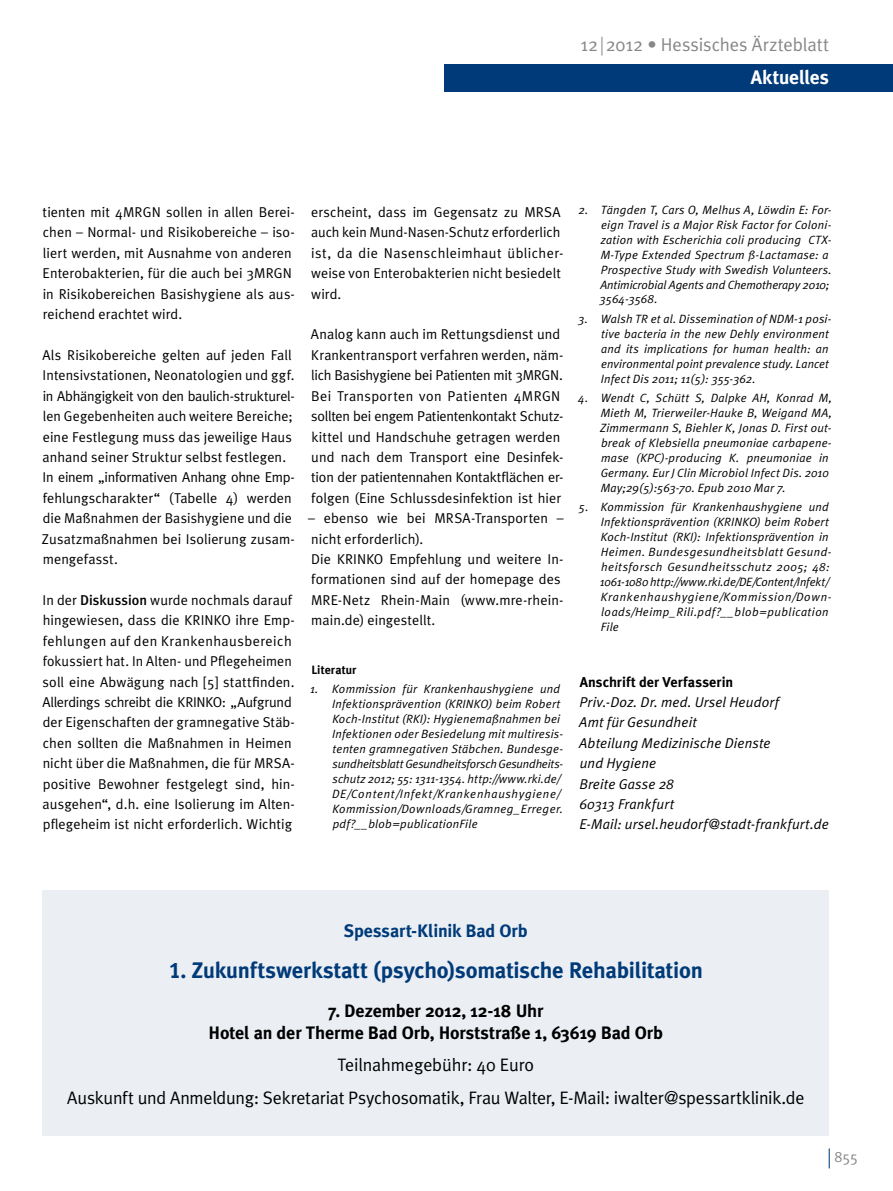
<style>
.page{position:relative;width:893px;height:1191px;background:#fff}
.page>*{position:absolute;margin:0;border:0;box-sizing:border-box;transform-origin:0 0}
.Amtliches_Überschrif{font:700 22.5px "Meta Plus";letter-spacing:-.01em;color:#003a78}
.t1{font:700 19.5px "Meta Plus";letter-spacing:-.005em;color:#fff}
.t2{font:18.6px "Meta Plus Normal";color:#878787}
.Grundtext{font:18px "Meta Plus Normal";letter-spacing:-.015em;color:#000}
.Grundtext-2{font:700 18px "Meta Plus";letter-spacing:-.005em;color:#000}
.Amtliches_Überschrif-2{font:700 18px "Meta Plus";letter-spacing:-.005em;color:#003a78}
.t3{font:15px "Meta Plus Normal";color:#878787}
.Grundtext-3{font:14.25px/20.4px "Meta Plus Normal";letter-spacing:.005em;color:#000}
.Grundtext-4{font:italic 14.25px "Meta Plus Normal";letter-spacing:.01em;color:#000}
.Grundtext-5{font:700 14.25px "Meta Plus";letter-spacing:.005em;color:#000}
.Bildunterschrift{font:italic 12px/15px "Meta Plus Normal";letter-spacing:.02em;color:#000}
.Bildunterschrift-2{font:700 12px "Meta Plus";letter-spacing:.01em;color:#000}
.s1{font-family:"Meta Plus";font-weight:500}
.s2{font-family:"Meta Plus Bold Caps";font-weight:400}
</style>
<div class="page">
<svg style="left:829px;top:1148px;width:1px;height:20px"></svg>
<svg style="left:601px;top:37px;width:1px;height:18px"></svg>
<div style="left:444px;top:64px;width:449px;height:27px;background:#003a78"></div>
<div style="left:43px;top:890px;width:786px;height:245px;background:#ebeff4"></div>
<p class="t2" style="left:580px;top:34px;width:250px">12 2012 • Hessisches Ärzteblatt</p>
<p class="t1" style="left:751px;top:66px;width:80px">Aktuelles</p>
<p class="Grundtext-3" style="left:43px;top:202px;width:254px">tienten mit 4MRGN sollen in allen Berei&shy;chen – Normal- und Risikobereiche – iso&shy;liert werden, mit Ausnahme von anderen Enterobakterien, für die auch bei 3MRGN in Risikobereichen Basishygiene als aus&shy;reichend erachtet wird.</p>
<p class="Grundtext-3" style="left:42px;top:344px;width:254px">Als Risikobereiche gelten auf jeden Fall Intensivstationen, Neonatologien und ggf. in Abhängigkeit von den baulich-strukturel&shy;len Gegebenheiten auch weitere Bereiche; eine Festlegung muss das jeweilige Haus anhand seiner Struktur selbst festlegen.</p>
<p class="Grundtext-3" style="left:42px;top:467px;width:255px">In einem „informativen Anhang ohne Emp&shy;fehlungscharakter“ (Tabelle 4) werden die Maßnahmen der Basishygiene und die Zusatzmaßnahmen bei Isolierung zusam&shy;mengefasst.</p>
<p class="Grundtext-3" style="left:42px;top:589px;width:254px">In der <span class="s1">Diskussion</span> wurde nochmals darauf hingewiesen, dass die KRINKO ihre Emp&shy;fehlungen auf den Krankenhausbereich fokussiert hat. In Alten- und Pflegeheimen soll eine Abwägung nach [5] stattfinden.<br>Allerdings schreibt die KRINKO: „Aufgrund der Eigenschaften der gramnegative Stäb&shy;chen sollten die Maßnahmen in Heimen nicht über die Maßnahmen, die für MRSA&shy;positive Bewohner festgelegt sind, hin&shy;ausgehen“, d.h. eine Isolierung im Alten&shy;pflegeheim ist nicht erforderlich. Wichtig</p>
<p class="Grundtext-3" style="left:311px;top:202px;width:252px;text-align:justify">erscheint, dass im Gegensatz zu MRSA auch kein Mund-Nasen-Schutz erforderlich ist, da die Nasenschleimhaut üblicher&shy;weise von Enterobakterien nicht besiedelt wird.</p>
<p class="Grundtext-3" style="left:311px;top:324px;width:254px">Analog kann auch im Rettungsdienst und Krankentransport verfahren werden, näm&shy;lich Basishygiene bei Patienten mit 3MRGN.<br>Bei Transporten von Patienten 4MRGN sollten bei engem Patientenkontakt Schutz&shy;kittel und Handschuhe getragen werden und nach dem Transport eine Desinfek&shy;tion der patientennahen Kontaktflächen er&shy;folgen (Eine Schlussdesinfektion ist hier</p>
<p class="Grundtext-3" style="left:308px;top:508px;width:257px">– ebenso wie bei MRSA-Transporten – nicht erforderlich).</p>
<p class="Grundtext-3" style="left:311px;top:548px;width:254px">Die KRINKO Empfehlung und weitere In&shy;formationen sind auf der homepage des MRE-Netz Rhein-Main (www.mre-rhein&shy;main.de) eingestellt.</p>
<p class="Bildunterschrift-2" style="left:311px;top:663px;width:47px">Literatur</p>
<p class="Bildunterschrift" style="left:332px;top:681px;width:232px;text-indent:-22px">1. Kommission für Krankenhaushygiene und Infektionsprävention (KRINKO) beim Robert Koch-Institut (RKI): Hygienemaßnahmen bei Infektionen oder Besiedelung mit multiresis&shy;tenten gramnegativen Stäbchen. Bundesge&shy;sundheitsblatt Gesundheitsforsch Gesundheits&shy;schutz 2012; 55: 1311-1354. http://www.rki.de/ DE/Content/Infekt/Krankenhaushygiene/ Kommission/Downloads/Gramneg_Erreger. pdf?__blob=publicationFile</p>
<p class="Bildunterschrift" style="left:599px;top:202px;width:234px;text-indent:-21px">2. Tängden T, Cars O, Melhus A, Löwdin E: For&shy;eign Travel is a Major Risk Factor for Coloni&shy;zation with Escherichia coli producing CTX-M-Type Extended Spectrum ß-Lactamase: a Prospective Study with Swedish Volunteers.<br>Antimicrobial Agents and Chemotherapy 2010; 3564-3568.</p>
<p class="Bildunterschrift" style="left:601px;top:311px;width:232px;text-indent:-23px">3. Walsh TR et al. Dissemination of NDM-1 posi&shy;tive bacteria in the new Dehly environment and its implications for human health: an environmental point prevalence study. Lancet Infect Dis 2011; 11(5): 355-362.</p>
<p class="Bildunterschrift" style="left:600px;top:390px;width:233px;text-indent:-22px">4. Wendt C, Schütt S, Dalpke AH, Konrad M, Mieth M, Trierweiler-Hauke B, Weigand MA, Zimmermann S, Biehler K, Jonas D. First out&shy;break of Klebsiella pneumoniae carbapene&shy;mase (KPC)-producing K. pneumoniae in Germany. Eur J Clin Microbiol Infect Dis. 2010<br>May;29(5):563-70. Epub 2010 Mar 7.</p>
<p class="Bildunterschrift" style="left:600px;top:499px;width:233px;text-indent:-21px">5. Kommission für Krankenhaushygiene und Infektionsprävention (KRINKO) beim Robert Koch-Institut (RKI): Infektionsprävention in Heimen. Bundesgesundheitsblatt Gesund&shy;heitsforsch Gesundheitsschutz 2005; 48:<br>1061-1080 http://www.rki.de/DE/Content/Infekt/ Krankenhaushygiene/Kommission/Down&shy;loads/Heimp_Rili.pdf?__blob=publication File</p>
<p class="Grundtext-5" style="left:580px;top:673px;width:155px">Anschrift der Verfasserin</p>
<p class="Grundtext-4" style="left:579px;top:693px;width:201px">Priv.-Doz. Dr. med. Ursel Heudorf</p>
<p class="Grundtext-4" style="left:579px;top:714px;width:119px">Amt für Gesundheit</p>
<p class="Grundtext-4" style="left:579px;top:734px;width:193px">Abteilung Medizinische Dienste</p>
<p class="Grundtext-4" style="left:580px;top:755px;width:78px">und Hygiene</p>
<p class="Grundtext-4" style="left:579px;top:775px;width:96px">Breite Gasse 28</p>
<p class="Grundtext-4" style="left:579px;top:796px;width:96px">60313 Frankfurt</p>
<p class="Grundtext-4" style="left:579px;top:816px;width:251px">E-Mail: ursel.heudorf@stadt-frankfurt.de</p>
<p class="Amtliches_Überschrif-2" style="left:344px;top:920px;width:185px">Spessart-Klinik Bad Orb</p>
<p class="Amtliches_Überschrif" style="left:169px;top:956px;width:536px"><span class="s2">1</span>. Zukunftswerkstatt (psycho)somatische Rehabilitation</p>
<p class="Grundtext-2" style="left:328px;top:1000px;width:217px">7. Dezember 2012, 12-18 Uhr</p>
<p class="Grundtext-2" style="left:209px;top:1022px;width:456px">Hotel an der Therme Bad Orb, Horststraße 1, 63619 Bad Orb</p>
<p class="Grundtext" style="left:337px;top:1054px;width:198px">Teilnahmegebühr: 40 Euro</p>
<p class="Grundtext" style="left:67px;top:1087px;width:739px">Auskunft und Anmeldung: Sekretariat Psychosomatik, Frau Walter, E-Mail: iwalter@spessartklinik.de</p>
<p class="t3" style="left:834px;top:1148px;width:25px">855</p>
</div>
